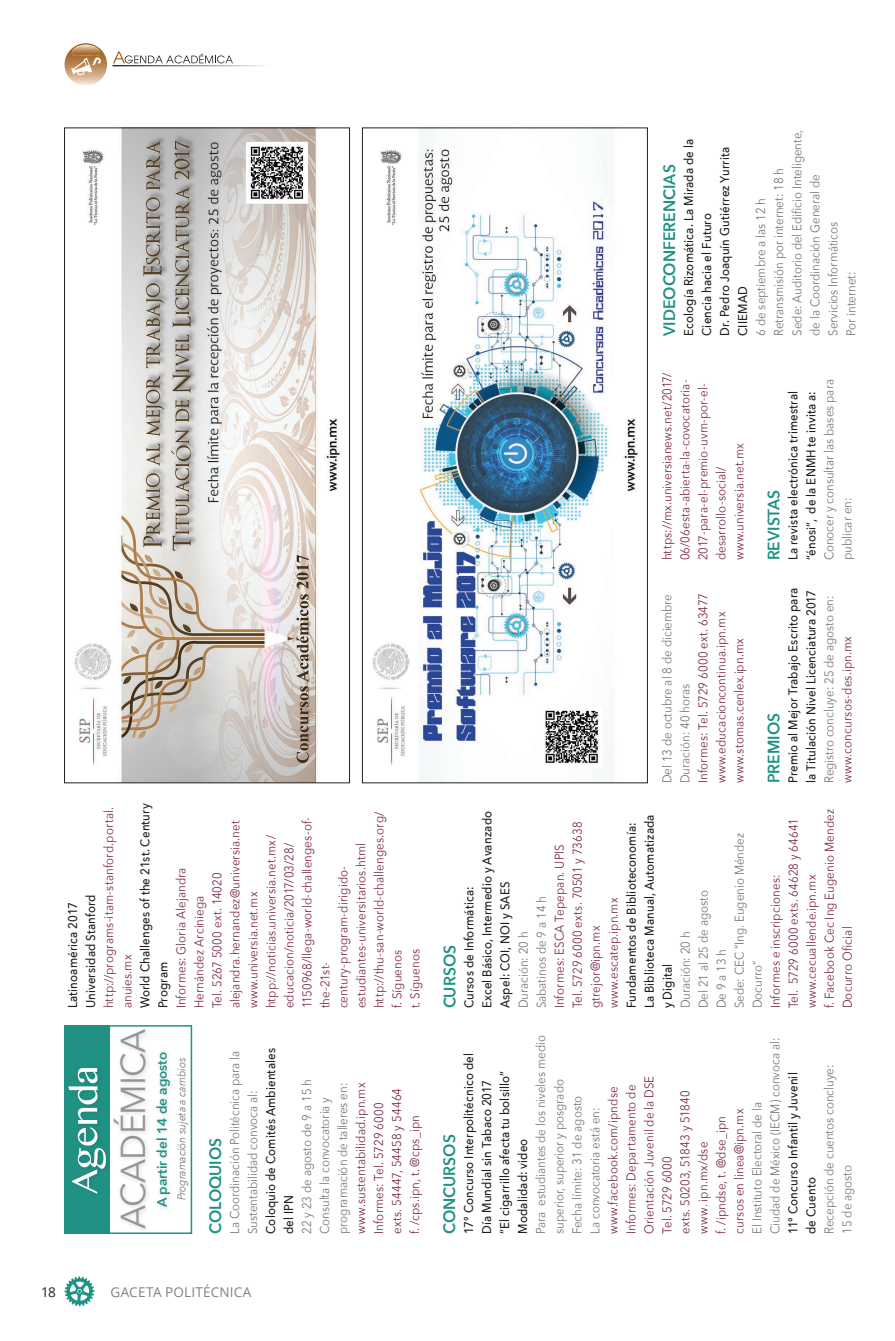
<style>
.page{position:relative;width:895px;height:1341px;background:#fff}
.page>*{position:absolute;margin:0;border:0;box-sizing:border-box;transform-origin:0 0}
.t1{font:51.6px "Sinhala MN";color:#fff}
.t2{font:34.5px "Avenir Next";letter-spacing:-.025em;color:#939598}
.t3{font:600 16.5px "Avenir Next";color:#1f9284;scale:.95 1}
.t4{font:600 13.5px "Avenir Next";color:#1f9284}
.t5{font:13.5px "Open Sans";letter-spacing:.015em;color:#808285}
.t6{font:13.5px "Open Sans";color:#231f20}
.t7{font:12.75px/18px "Avenir Next";letter-spacing:.01em;color:#7b2a51;scale:.9 1}
.t8{font:12.75px/18px "Avenir Next";color:#76787b;scale:.9 1}
.t9{font:500 12.75px/18px "Avenir Next";letter-spacing:.015em;color:#231f20;scale:.9 1}
.t10{font:italic 11.25px "Avenir Next";color:#76787b;scale:.9 1}
</style>
<div class="page">
<svg style="left:64px;top:1276px;width:30px;height:30px"></svg>
<svg style="left:113px;top:51px;width:120px;height:12px"></svg>
<svg style="left:112px;top:65px;width:154px;height:1px"></svg>
<svg style="left:64px;top:43px;width:43px;height:42px"></svg>
<img style="left:74px;top:130px;width:267px;height:651px">
<div style="left:64px;top:128px;width:286px;height:655px;border:1px solid #231f20"></div>
<img style="left:372px;top:148px;width:267px;height:618px">
<div style="left:362px;top:128px;width:285px;height:655px;border:1px solid #231f20"></div>
<div style="left:64px;top:1025px;width:128px;height:209px;border:2px solid #1f9284"></div>
<div style="left:64px;top:1025px;width:46px;height:209px;background:#1f9284"></div>
<div style="left:153px;top:1049px;width:22px;height:164px;background:#fbfbfb"></div>
<div style="left:110px;top:1026px;width:41px;height:208px;background:#fafafa"></div>
<div style="left:65px;top:1065px;width:47px;height:133px;background:#1f9082"></div>
<p class="t7" style="left:99px;top:1008px;width:225px;rotate:-90deg">http://programs-itam-stanford.portal. anuies.mx</p>
<p class="t9" style="left:135px;top:1008px;width:230px;rotate:-90deg">World Challenges of the 21st. Century<br>Program</p>
<p class="t7" style="left:171px;top:1008px;width:220px;rotate:-90deg">Informes: Gloria Alejandra<br>Hernández Arciniega<br>Tel. 5267 5000 ext. 14020 alejandra.hernandez@universia.net www.universia.net.mx htpp://noticias.universia.net.mx/ educacion/noticia/2017/03/28/<br>1150968/llega-world-challenges-of&shy;the-21st-<br>century-program-dirigido&shy;estudiantes-universitarios.html http://thu-san-world-challenges.org/ f. Síguenos<br>t. Síguenos</p>
<p class="t9" style="left:63px;top:1008px;width:128px;rotate:-90deg">Latinoamérica 2017<br>Universidad Stanford</p>
<h2 class="t2" style="left:104px;top:1229px;width:201px;rotate:-90deg">ACADÉMICA</h2>
<h1 class="t1" style="left:61px;top:1194px;width:130px;rotate:-90deg">Agenda</h1>
<p class="t4" style="left:150px;top:1207px;width:157px;rotate:-90deg">A partir del 14 de agosto</p>
<p class="t10" style="left:172px;top:1200px;width:160px;rotate:-90deg">Programación sujeta a cambios</p>
<p class="t3" style="left:201px;top:1234px;width:103px;rotate:-90deg">COLOQUIOS</p>
<p class="t8" style="left:225px;top:1234px;width:205px;rotate:-90deg">La Coordinación Politécnica para la<br>Sustentabilidad convoca al:</p>
<p class="t9" style="left:261px;top:1234px;width:208px;rotate:-90deg">Coloquio de Comités Ambientales del IPN</p>
<p class="t8" style="left:297px;top:1234px;width:173px;rotate:-90deg">22 y 23 de agosto de 9 a 15 h<br>Consulta la convocatoria y programación de talleres en:</p>
<p class="t7" style="left:351px;top:1234px;width:170px;rotate:-90deg">www.sustentabilidad.ipn.mx<br>Informes: Tel. 5729 6000 exts. 54447, 54458 y 54464 f. /cps.ipn, t. @cps_ipn</p>
<p class="t6" style="left:41px;top:1282px;width:16px">18</p>
<p class="t5" style="left:110px;top:1282px;width:142px">GACETA POLITÉCNICA</p>
<p class="t3" style="left:655px;top:336px;width:182px;rotate:-90deg">VIDEOCONFERENCIAS</p>
<p class="t9" style="left:679px;top:336px;width:220px;rotate:-90deg">Ecología Rizomática. La Mirada de la<br>Ciencia hacia el Futuro<br>Dr. Pedro Joaquín Gutiérrez Yurrita<br>CIIEMAD</p>
<p class="t8" style="left:751px;top:336px;width:230px;rotate:-90deg">6 de septiembre a las 12 h<br>Retransmisión por internet: 18 h<br>Sede: Auditorio del Edificio Inteligente, de la Coordinación General de<br>Servicios Informáticos<br>Por internet:</p>
<p class="t7" style="left:657px;top:560px;width:210px;rotate:-90deg">https://mx.universianews.net/2017/<br>06/06esta-abierta-la-covocatoria-<br>2017-para-el-premio-uvm-por-el&shy;desarrollo-social/ www.universia.net.mx</p>
<p class="t8" style="left:657px;top:783px;width:212px;rotate:-90deg">Del 13 de octubre al 8 de diciembre<br>Duración: 40 horas</p>
<p class="t7" style="left:693px;top:783px;width:213px;rotate:-90deg">Informes: Tel. 5729 6000 ext. 63477 www.educacioncontinua.ipn.mx www.stomas.cenlex.ipn.mx</p>
<p class="t3" style="left:759px;top:560px;width:76px;rotate:-90deg">REVISTAS</p>
<p class="t9" style="left:783px;top:560px;width:190px;rotate:-90deg">La revista electrónica trimestral “énosi”, de la ENMH te invita a:</p>
<p class="t8" style="left:819px;top:560px;width:203px;rotate:-90deg">Conocer y consultar las bases para publicar en:</p>
<p class="t3" style="left:759px;top:783px;width:75px;rotate:-90deg">PREMIOS</p>
<p class="t9" style="left:783px;top:783px;width:219px;rotate:-90deg">Premio al Mejor Trabajo Escrito para la Titulación Nivel Licenciatura 2017</p>
<p class="t8" style="left:819px;top:783px;width:210px;rotate:-90deg">Registro concluye: 25 de agosto en:</p>
<p class="t7" style="left:837px;top:783px;width:165px;rotate:-90deg">www.concursos-des.ipn.mx</p>
<p class="t9" style="left:459px;top:1008px;width:221px;rotate:-90deg">Cursos de Informática:<br>Excel Básico, Intermedio y Avanzado<br>Aspel: COI, NOI y SAES</p>
<p class="t7" style="left:549px;top:1008px;width:209px;rotate:-90deg">Informes: ESCA Tepepan. UPIS<br>Tel. 5729 6000 exts. 70501 y 73638 gtrejor@ipn.mx www.escatep.ipn.mx</p>
<p class="t9" style="left:621px;top:1008px;width:217px;rotate:-90deg">Fundamentos de Biblioteconomía:<br>La Biblioteca Manual, Automatizada y Digital</p>
<p class="t8" style="left:675px;top:1008px;width:196px;rotate:-90deg">Duración: 20 h<br>Del 21 al 25 de agosto<br>De 9 a 13 h<br>Sede: CEC “Ing. Eugenio Méndez<br>Docurro”</p>
<p class="t8" style="left:513px;top:1008px;width:126px;rotate:-90deg">Duración: 20 h<br>Sabatinos de 9 a 14 h</p>
<p class="t3" style="left:435px;top:1008px;width:68px;rotate:-90deg">CURSOS</p>
<p class="t7" style="left:765px;top:1008px;width:223px;rotate:-90deg">Informes e inscripciones:<br>Tel. 5729 6000 exts. 64628 y 64641 www.cecuallende.ipn.mx<br>f. Facebook Cec Ing Eugenio Mendez<br>Docurro Oficial</p>
<p class="t3" style="left:435px;top:1234px;width:106px;rotate:-90deg">CONCURSOS</p>
<p class="t9" style="left:459px;top:1234px;width:202px;rotate:-90deg">17° Concurso Interpolitécnico del<br>Día Mundial sin Tabaco 2017<br>“El cigarrillo afecta tu bolsillo”<br>Modalidad: video</p>
<p class="t8" style="left:531px;top:1234px;width:222px;rotate:-90deg">Para estudiantes de los niveles medio superior, superior y posgrado<br>Fecha límite: 31 de agosto<br>La convocatoria está en:</p>
<p class="t8" style="left:747px;top:1234px;width:219px;rotate:-90deg">El Instituto Electoral de la<br>Ciudad de México (IECM) convoca al:</p>
<p class="t9" style="left:783px;top:1234px;width:181px;rotate:-90deg">11° Concurso Infantil y Juvenil de Cuento</p>
<p class="t8" style="left:819px;top:1234px;width:190px;rotate:-90deg">Recepción de cuentos concluye:<br>15 de agosto</p>
<p class="t7" style="left:603px;top:1234px;width:177px;rotate:-90deg">www.facebook.com/ipndse<br>Informes: Departamento de<br>Orientación Juvenil de la DSE<br>Tel. 5729 6000<br>exts. 50203, 51843 y 51840 www. ipn.mx/dse<br>f. /ipndse, t. @dse_ipn<br>cursos en linea@ipn.mx</p>
</div>
